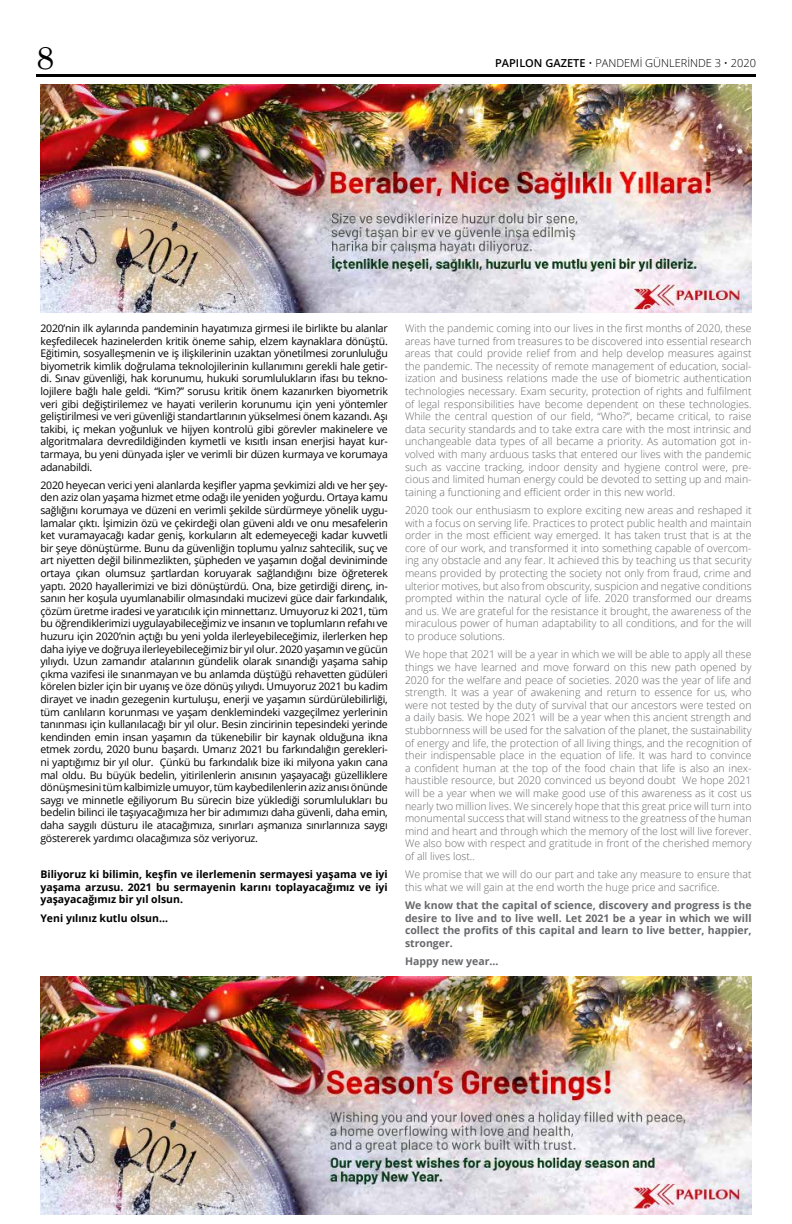
<style>
.page{position:relative;width:792px;height:1224px;background:#fff}
.page>*{position:absolute;margin:0;border:0;box-sizing:border-box;transform-origin:0 0}
.t1{font:32px "Century Schoolbook";color:#000}
.t2{font:300 11px "Open Sans";color:#000}
.t3{font:10.5px/12.6px "Open Sans";letter-spacing:-.02em;color:#000;text-align:justify}
.t4{font:300 10.5px/12.6px "Open Sans";color:#67686b;text-align:justify}
.t5{font:700 10.5px/12.6px "Open Sans";color:#67686b;text-align:justify}
.t6{font:700 10.5px/12.6px "Open Sans";color:#000;text-align:justify}
.s1{font-weight:600}
</style>
<div class="page">
<hr style="left:36px;top:74px;width:720px;height:3px;background:#000">
<img style="left:40px;top:976px;width:712px;height:238px">
<img style="left:40px;top:85px;width:712px;height:228px">
<h1 class="t1" style="left:36px;top:31px;width:19px">8</h1>
<p class="t2" style="left:495px;top:56px;width:262px"><span class="s1">PAPILON GAZETE</span> • PANDEMİ GÜNLERİNDE 3 • 2020</p>
<p class="t3" style="left:40px;top:322px;width:349px">2020’nin ilk aylarında pandeminin hayatımıza girmesi ile birlikte bu alanlar keşfedilecek hazinelerden kritik öneme sahip, elzem kaynaklara dönüştü.<br>Eğitimin, sosyalleşmenin ve iş ilişkilerinin uzaktan yönetilmesi zorunluluğu biyometrik kimlik doğrulama teknolojilerinin kullanımını gerekli hale getir&shy;di. Sınav güvenliği, hak korunumu, hukuki sorumlulukların ifası bu tekno&shy;lojilere bağlı hale geldi. “Kim?” sorusu kritik önem kazanırken biyometrik veri gibi değiştirilemez ve hayati verilerin korunumu için yeni yöntemler geliştirilmesi ve veri güvenliği standartlarının yükselmesi önem kazandı. Aşı takibi, iç mekan yoğunluk ve hijyen kontrolü gibi görevler makinelere ve algoritmalara devredildiğinden kıymetli ve kısıtlı insan enerjisi hayat kur&shy;tarmaya, bu yeni dünyada işler ve verimli bir düzen kurmaya ve korumaya adanabildi.</p>
<p class="t3" style="left:40px;top:478px;width:349px">2020 heyecan verici yeni alanlarda keşifler yapma şevkimizi aldı ve her şey&shy;den aziz olan yaşama hizmet etme odağı ile yeniden yoğurdu. Ortaya kamu sağlığını korumaya ve düzeni en verimli şekilde sürdürmeye yönelik uygu&shy;lamalar çıktı. İşimizin özü ve çekirdeği olan güveni aldı ve onu mesafelerin ket vuramayacağı kadar geniş, korkuların alt edemeyeceği kadar kuvvetli bir şeye dönüştürme. Bunu da güvenliğin toplumu yalnız sahtecilik, suç ve art niyetten değil bilinmezlikten, şüpheden ve yaşamın doğal deviniminde ortaya çıkan olumsuz şartlardan koruyarak sağlandığını bize öğreterek yaptı. 2020 hayallerimizi ve bizi dönüştürdü. Ona, bize getirdiği direnç, in&shy;sanın her koşula uyumlanabilir olmasındaki mucizevi güce dair farkındalık, çözüm üretme iradesi ve yaratıcılık için minnettarız. Umuyoruz ki 2021, tüm bu öğrendiklerimizi uygulayabileceğimiz ve insanın ve toplumların refahı ve huzuru için 2020’nin açtığı bu yeni yolda ilerleyebileceğimiz, ilerlerken hep daha iyiye ve doğruya ilerleyebileceğimiz bir yıl olur. 2020 yaşamın ve gücün yılıydı. Uzun zamandır atalarının gündelik olarak sınandığı yaşama sahip çıkma vazifesi ile sınanmayan ve bu anlamda düştüğü rehavetten güdüleri körelen bizler için bir uyanış ve öze dönüş yılıydı. Umuyoruz 2021 bu kadim dirayet ve inadın gezegenin kurtuluşu, enerji ve yaşamın sürdürülebilirliği, tüm canlıların korunması ve yaşam denklemindeki vazgeçilmez yerlerinin tanınması için kullanılacağı bir yıl olur. Besin zincirinin tepesindeki yerinde kendinden emin insan yaşamın da tükenebilir bir kaynak olduğuna ikna etmek zordu, 2020 bunu başardı. Umarız 2021 bu farkındalığın gerekleri&shy;ni yaptığımız bir yıl olur. Çünkü bu farkındalık bize iki milyona yakın cana mal oldu. Bu büyük bedelin, yitirilenlerin anısının yaşayacağı güzelliklere dönüşmesini tüm kalbimizle umuyor, tüm kaybedilenlerin aziz anısı önünde saygı ve minnetle eğiliyorum Bu sürecin bize yüklediği sorumlulukları bu bedelin bilinci ile taşıyacağımıza her bir adımımızı daha güvenli, daha emin, daha saygılı düsturu ile atacağımıza, sınırları aşmanıza sınırlarınıza saygı göstererek yardımcı olacağımıza söz veriyoruz.</p>
<p class="t6" style="left:40px;top:868px;width:349px">Biliyoruz ki bilimin, keşfin ve ilerlemenin sermayesi yaşama ve iyi yaşama arzusu. 2021 bu sermayenin karını toplayacağımız ve iyi yaşayacağımız bir yıl olsun.</p>
<p class="t6" style="left:40px;top:911px;width:129px">Yeni yılınız kutlu olsun…</p>
<p class="t4" style="left:405px;top:322px;width:348px">With the pandemic coming into our lives in the first months of 2020, these areas have turned from treasures to be discovered into essential research areas that could provide relief from and help develop measures against the pandemic. The necessity of remote management of education, social&shy;ization and business relations made the use of biometric authentication technologies necessary. Exam security, protection of rights and fulfilment of legal responsibilities have become dependent on these technologies.<br>While the central question of our field, “Who?”, became critical, to raise data security standards and to take extra care with the most intrinsic and unchangeable data types of all became a priority. As automation got in&shy;volved with many arduous tasks that entered our lives with the pandemic such as vaccine tracking, indoor density and hygiene control were, pre&shy;cious and limited human energy could be devoted to setting up and main&shy;taining a functioning and efficient order in this new world.</p>
<p class="t4" style="left:405px;top:504px;width:348px">2020 took our enthusiasm to explore exciting new areas and reshaped it with a focus on serving life. Practices to protect public health and maintain order in the most efficient way emerged. It has taken trust that is at the core of our work, and transformed it into something capable of overcom&shy;ing any obstacle and any fear. It achieved this by teaching us that security means provided by protecting the society not only from fraud, crime and ulterior motives, but also from obscurity, suspicion and negative conditions prompted within the natural cycle of life. 2020 transformed our dreams and us. We are grateful for the resistance it brought, the awareness of the miraculous power of human adaptability to all conditions, and for the will to produce solutions.</p>
<p class="t4" style="left:405px;top:648px;width:348px">We hope that 2021 will be a year in which we will be able to apply all these things we have learned and move forward on this new path opened by 2020 for the welfare and peace of societies. 2020 was the year of life and strength. It was a year of awakening and return to essence for us, who were not tested by the duty of survival that our ancestors were tested on a daily basis. We hope 2021 will be a year when this ancient strength and stubbornness will be used for the salvation of the planet, the sustainability of energy and life, the protection of all living things, and the recognition of their indispensable place in the equation of life. It was hard to convince a confident human at the top of the food chain that life is also an inex&shy;haustible resource, but 2020 convinced us beyond doubt We hope 2021 will be a year when we will make good use of this awareness as it cost us nearly two million lives. We sincerely hope that this great price will turn into monumental success that will stand witness to the greatness of the human mind and heart and through which the memory of the lost will live forever.<br>We also bow with respect and gratitude in front of the cherished memory of all lives lost..</p>
<p class="t4" style="left:405px;top:868px;width:348px">We promise that we will do our part and take any measure to ensure that this what we will gain at the end worth the huge price and sacrifice.</p>
<p class="t5" style="left:405px;top:899px;width:348px">We know that the capital of science, discovery and progress is the desire to live and to live well. Let 2021 be a year in which we will collect the profits of this capital and learn to live better, happier, stronger.</p>
<p class="t5" style="left:405px;top:955px;width:95px">Happy new year…</p>
</div>
